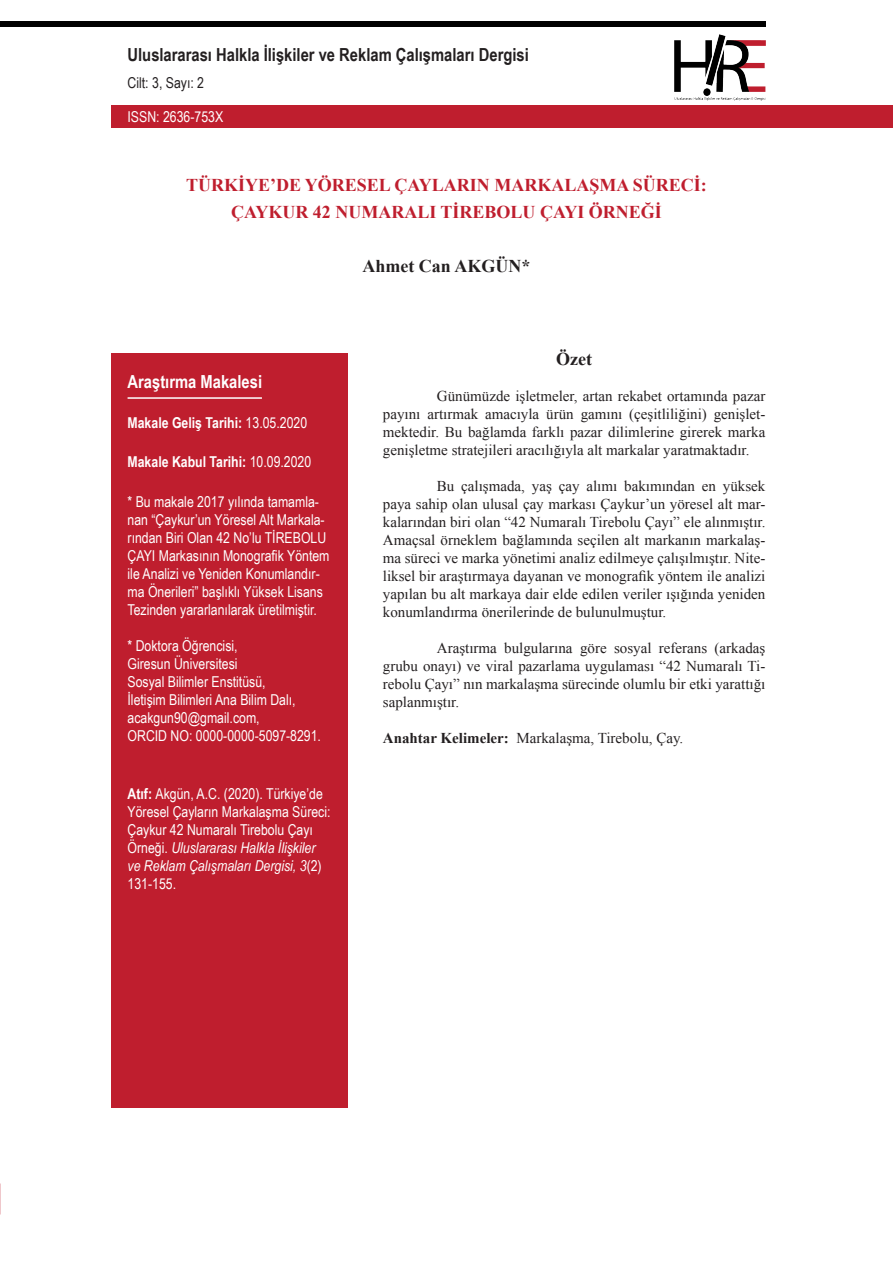
<style>
.page{position:relative;width:893px;height:1263px;background:#fff}
.page>*{position:absolute;margin:0;border:0;box-sizing:border-box;transform-origin:0 0}
.t1{font:700 18px "Times New Roman";color:#bf1e2e}
.t2{font:700 18px "Arial Narrow";color:#231f20}
.t3{font:700 18px "Times New Roman";color:#231f20}
.t4{font:700 18px "Arial Narrow";color:#fff}
.t5{font:15px/18px "Times New Roman";color:#231f20;text-align:justify}
.t6{font:15px/18px "Arial Narrow";color:#fff}
.t7{font:700 15px "Arial Narrow";color:#fff}
.t8{font:15px "Arial Narrow";color:#231f20}
.s1{font-weight:400}
.s2{font-weight:700}
.s3{font-style:italic}
</style>
<div class="page">
<img style="left:674px;top:35px;width:91px;height:65px">
<div style="left:112px;top:105px;width:781px;height:23px;background:#bf1e2e"></div>
<div style="left:0;top:21px;width:765px;height:5px;background:#000"></div>
<div style="left:112px;top:353px;width:236px;height:755px;background:#bf1e2e"></div>
<hr style="left:128px;top:397px;width:134px;height:2px;background:#fff">
<p class="t2" style="left:128px;top:41px;width:403px">Uluslararası Halkla İlişkiler ve Reklam Çalışmaları Dergisi</p>
<p class="t8" style="left:128px;top:72px;width:78px">Cilt: 3, Sayı: 2</p>
<p class="t6" style="left:128px;top:107px;width:97px">ISSN: 2636-753X</p>
<p class="t1" style="left:186px;top:173px;width:522px">TÜRKİYE’DE YÖRESEL ÇAYLARIN MARKALAŞMA SÜRECİ:</p>
<p class="t1" style="left:231px;top:200px;width:432px">ÇAYKUR 42 NUMARALI TİREBOLU ÇAYI ÖRNEĞİ</p>
<p class="t3" style="left:362px;top:254px;width:169px">Ahmet Can AKGÜN*</p>
<p class="t4" style="left:128px;top:368px;width:136px">Araştırma Makalesi</p>
<p class="t7" style="left:128px;top:411px;width:181px">Makale Geliş Tarihi: <span class="s1">13.05.2020</span></p>
<p class="t7" style="left:128px;top:451px;width:185px">Makale Kabul Tarihi: <span class="s1">10.09.2020</span></p>
<p class="t6" style="left:128px;top:492px;width:203px">* Bu makale 2017 yılında tamamla&shy;nan “Çaykur’un Yöresel Alt Markala&shy;rından Biri Olan 42 No’lu TİREBOLU ÇAYI Markasının Monografik Yöntem ile Analizi ve Yeniden Konumlandır&shy;ma Önerileri” başlıklı Yüksek Lisans Tezinden yararlanılarak üretilmiştir.</p>
<p class="t6" style="left:128px;top:636px;width:112px">* Doktora Öğrencisi,</p>
<p class="t6" style="left:128px;top:654px;width:112px">Giresun Üniversitesi</p>
<p class="t6" style="left:128px;top:672px;width:140px">Sosyal Bilimler Enstitüsü,</p>
<p class="t6" style="left:128px;top:690px;width:170px">İletişim Bilimleri Ana Bilim Dalı,</p>
<p class="t6" style="left:128px;top:708px;width:134px">acakgun90@gmail.com,</p>
<p class="t6" style="left:128px;top:726px;width:195px">ORCID NO: 0000-0000-5097-8291.</p>
<p class="t6" style="left:128px;top:784px;width:205px"><span class="s2">Atıf:</span> Akgün, A.C. (2020). Türkiye’de<br>Yöresel Çayların Markalaşma Süreci:<br>Çaykur 42 Numaralı Tirebolu Çayı<br>Örneği. <span class="s3">Uluslararası Halkla İlişkiler ve Reklam Çalışmaları Dergisi, 3</span>(2)<br>131-155.</p>
<p class="t3" style="left:556px;top:347px;width:37px">Özet</p>
<p class="t5" style="left:383px;top:387px;width:384px;text-indent:54px">Günümüzde işletmeler, artan rekabet ortamında pazar payını artırmak amacıyla ürün gamını (çeşitliliğini) genişlet&shy;mektedir. Bu bağlamda farklı pazar dilimlerine girerek marka genişletme stratejileri aracılığıyla alt markalar yaratmaktadır.</p>
<p class="t5" style="left:383px;top:477px;width:384px;text-indent:54px">Bu çalışmada, yaş çay alımı bakımından en yüksek paya sahip olan ulusal çay markası Çaykur’un yöresel alt mar&shy;kalarından biri olan “42 Numaralı Tirebolu Çayı” ele alınmıştır.<br>Amaçsal örneklem bağlamında seçilen alt markanın markalaş&shy;ma süreci ve marka yönetimi analiz edilmeye çalışılmıştır. Nite&shy;liksel bir araştırmaya dayanan ve monografik yöntem ile analizi yapılan bu alt markaya dair elde edilen veriler ışığında yeniden konumlandırma önerilerinde de bulunulmuştur.</p>
<p class="t5" style="left:383px;top:639px;width:384px;text-indent:54px">Araştırma bulgularına göre sosyal referans (arkadaş grubu onayı) ve viral pazarlama uygulaması “42 Numaralı Ti&shy;rebolu Çayı” nın markalaşma sürecinde olumlu bir etki yarattığı saplanmıştır.</p>
<p class="t5" style="left:383px;top:729px;width:302px"><span class="s2">Anahtar Kelimeler:</span> Markalaşma, Tirebolu, Çay.</p>
</div>
